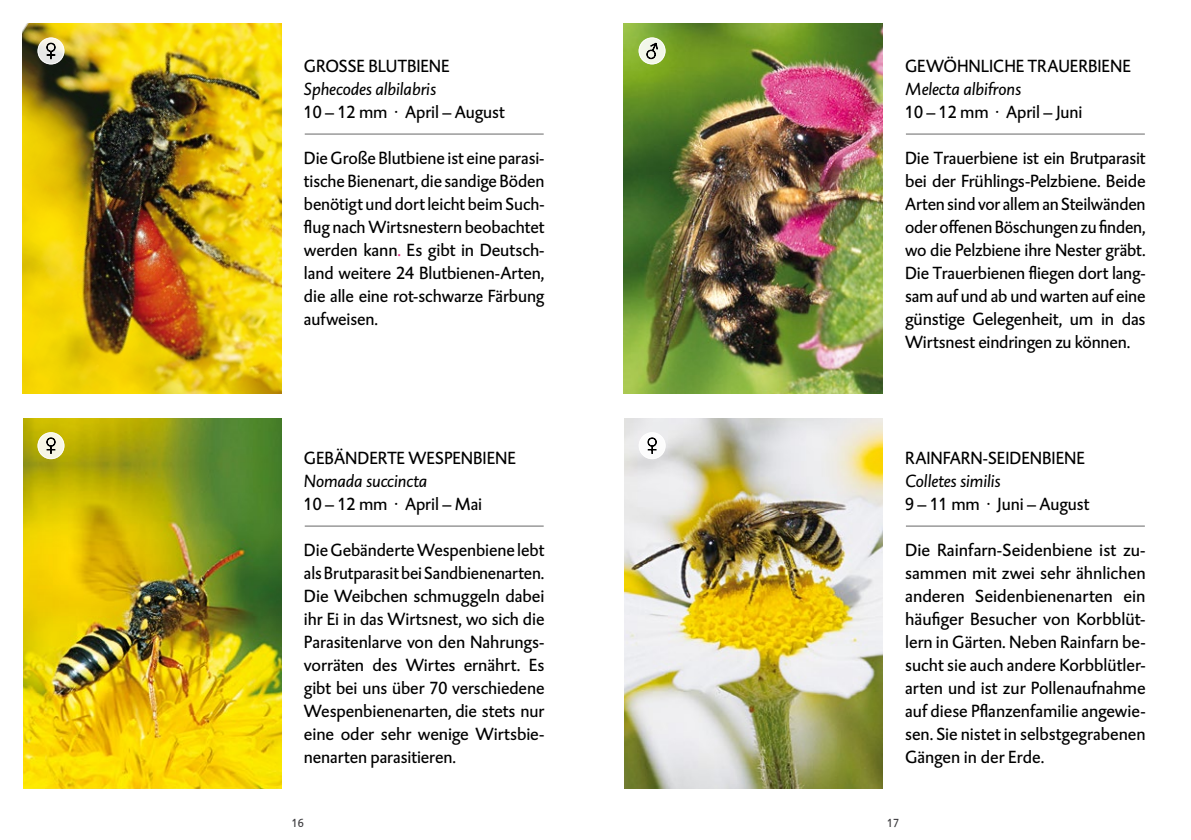
<style>
.page{position:relative;width:1191px;height:840px;background:#fff}
.page>*{position:absolute;margin:0;border:0;box-sizing:border-box;transform-origin:0 0}
.t1{font:18px/23px "DTL Caspari TOT";letter-spacing:-.005em;color:#000;text-align:justify}
.t2{font:italic 18px "DTL Caspari TOT";letter-spacing:-.005em;color:#000}
.t3{font:12px "DTL Caspari TOT";color:#3e3d40}
.s1{color:#e52d87}
</style>
<div class="page">
<img style="left:23px;top:23px;width:258px;height:370px">
<img style="left:624px;top:23px;width:258px;height:370px">
<img style="left:23px;top:418px;width:258px;height:370px">
<img style="left:624px;top:418px;width:258px;height:370px">
<hr style="left:305px;top:133px;width:239px;height:1px;background:#000">
<hr style="left:305px;top:525px;width:239px;height:1px;background:#000">
<hr style="left:906px;top:133px;width:238px;height:1px;background:#000">
<hr style="left:906px;top:525px;width:238px;height:1px;background:#000">
<svg style="left:38px;top:38px;width:26px;height:26px"></svg>
<svg style="left:46px;top:43px;width:10px;height:16px"></svg>
<div style="left:38px;top:38px;width:26px;height:26px;border:1px solid #fff;border-radius:50%"></div>
<div style="left:38px;top:432px;width:26px;height:27px;background:#f7f6e5;border-radius:50%"></div>
<svg style="left:46px;top:437px;width:10px;height:17px"></svg>
<div style="left:38px;top:432px;width:26px;height:27px;border:1px solid #fff;border-radius:50%"></div>
<div style="left:639px;top:432px;width:26px;height:27px;background:#fff;border-radius:50%"></div>
<svg style="left:647px;top:437px;width:10px;height:17px"></svg>
<div style="left:639px;top:432px;width:26px;height:27px;border:1px solid #fff;border-radius:50%"></div>
<svg style="left:639px;top:38px;width:26px;height:26px"></svg>
<div style="left:639px;top:38px;width:26px;height:26px;border:1px solid #fff;border-radius:50%"></div>
<svg style="left:646px;top:42px;width:12px;height:17px"></svg>
<p class="t1" style="left:304px;top:54px;width:147px">GROSSE BLUTBIENE</p>
<p class="t2" style="left:304px;top:78px;width:134px">Sphecodes albilabris</p>
<p class="t1" style="left:304px;top:100px;width:202px">10 – 12 mm ∙ April – August</p>
<p class="t1" style="left:304px;top:146px;width:242px">Die Große Blutbiene ist eine parasi&shy;tische Bienenart, die sandige Böden benötigt und dort leicht beim Such&shy;flug nach Wirtsnestern beobachtet werden kann<span class="s1">.</span> Es gibt in Deutsch&shy;land weitere 24 Blutbienen-Arten, die alle eine rot-schwarze Färbung aufweisen.</p>
<p class="t1" style="left:304px;top:445px;width:213px">GEBÄNDERTE WESPENBIENE</p>
<p class="t2" style="left:304px;top:469px;width:125px">Nomada succincta</p>
<p class="t1" style="left:304px;top:491px;width:180px">10 – 12 mm ∙ April – Mai</p>
<p class="t1" style="left:304px;top:537px;width:242px">Die Gebänderte Wespenbiene lebt als Brutparasit bei Sandbienenarten.<br>Die Weibchen schmuggeln dabei ihr Ei in das Wirtsnest, wo sich die Parasitenlarve von den Nahrungs&shy;vorräten des Wirtes ernährt. Es gibt bei uns über 70 verschiedene Wespenbienenarten, die stets nur eine oder sehr wenige Wirtsbie&shy;nenarten parasitieren.</p>
<p class="t1" style="left:905px;top:54px;width:227px">GEWÖHNLICHE TRAUERBIENE</p>
<p class="t2" style="left:905px;top:78px;width:117px">Melecta albifrons</p>
<p class="t1" style="left:905px;top:100px;width:179px">10 – 12 mm ∙ April – Juni</p>
<p class="t1" style="left:905px;top:146px;width:242px">Die Trauerbiene ist ein Brutparasit bei der Frühlings-Pelzbiene. Beide Arten sind vor allem an Steilwänden oder offenen Böschungen zu finden, wo die Pelzbiene ihre Nester gräbt.<br>Die Trauerbienen fliegen dort lang&shy;sam auf und ab und warten auf eine günstige Gelegenheit, um in das Wirtsnest eindringen zu können.</p>
<p class="t1" style="left:905px;top:445px;width:181px">RAINFARN-SEIDENBIENE</p>
<p class="t2" style="left:905px;top:469px;width:97px">Colletes similis</p>
<p class="t1" style="left:905px;top:491px;width:186px">9 – 11 mm ∙ Juni – August</p>
<p class="t1" style="left:905px;top:537px;width:242px">Die Rainfarn-Seidenbiene ist zu&shy;sammen mit zwei sehr ähnlichen anderen Seidenbienenarten ein häufiger Besucher von Korbblüt&shy;lern in Gärten. Neben Rainfarn be&shy;sucht sie auch andere Korbblütler&shy;arten und ist zur Pollenaufnahme auf diese Pflanzenfamilie angewie&shy;sen. Sie nistet in selbstgegrabenen Gängen in der Erde.</p>
<p class="t3" style="left:292px;top:815px;width:13px">16</p>
<p class="t3" style="left:887px;top:815px;width:13px">17</p>
</div>
